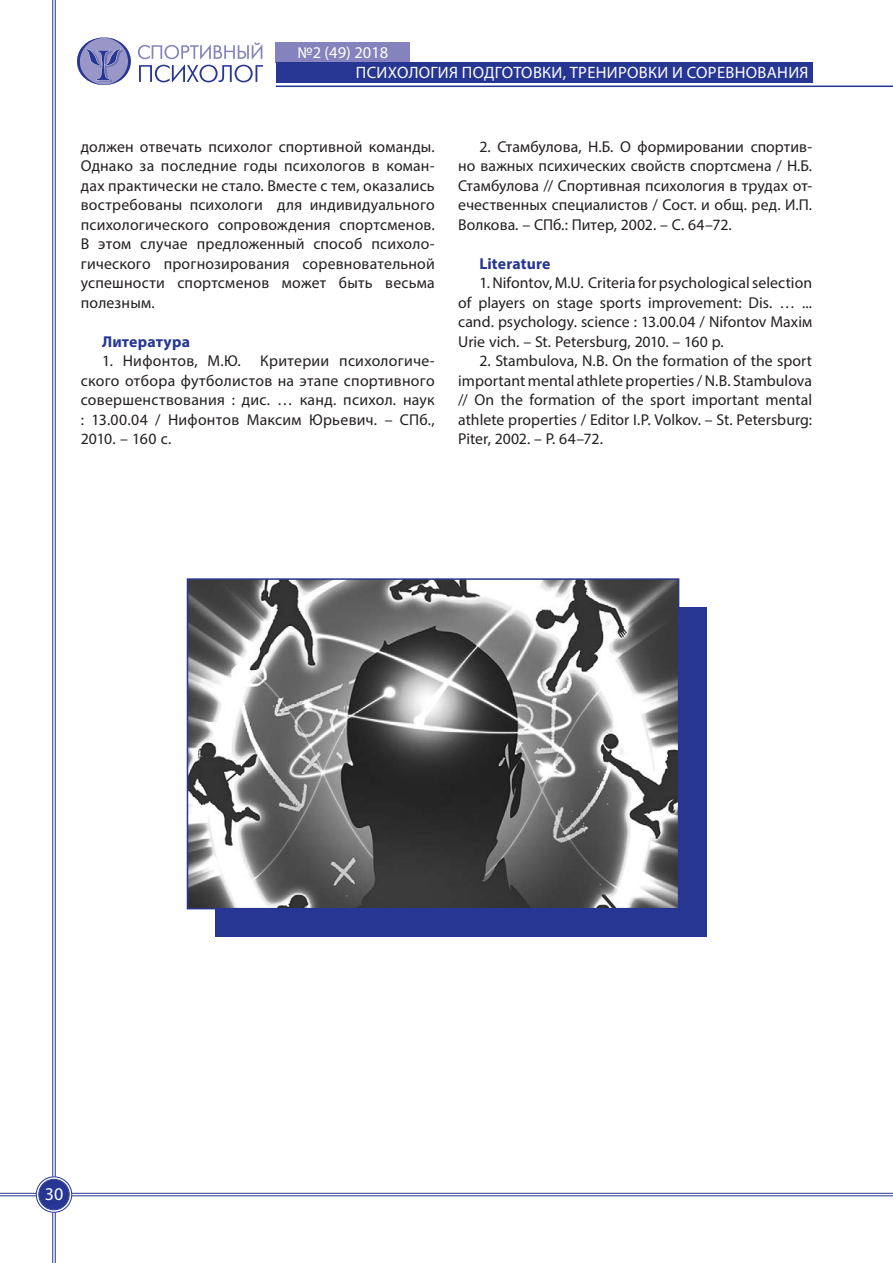
<style>
.page{position:relative;width:893px;height:1263px;background:#fff}
.page>*{position:absolute;margin:0;border:0;box-sizing:border-box;transform-origin:0 0}
.t1{font:18px "Myriad Pro";color:#fff}
.t2{font:16.5px/20.4px "Myriad Pro";letter-spacing:.02em;color:#fff}
.TEXT{font:15.75px/19.5px "Myriad Pro";letter-spacing:.005em;color:#231f20;text-align:justify}
.TEXT-2{font:700 15.75px "Myriad Pro";letter-spacing:.01em;color:#263692}
</style>
<div class="page">
<hr style="left:0;top:1193px;width:893px;height:1px;background:#263692">
<hr style="left:0;top:1195px;width:893px;height:1px;background:#263692">
<hr style="left:52px;top:0;width:1px;height:1263px;background:#263692">
<hr style="left:55px;top:0;width:1px;height:1263px;background:#263692">
<div style="left:38px;top:1178px;width:32px;height:33px;background:#263692;border-radius:50%"></div>
<div style="left:36px;top:1176px;width:36px;height:36px;border:3px solid #fff;border-radius:50%"></div>
<div style="left:36px;top:1176px;width:36px;height:36px;border:1px solid #263692;border-radius:50%"></div>
<div style="left:39px;top:1179px;width:30px;height:31px;border:1px solid #263692;border-radius:50%"></div>
<div style="left:276px;top:43px;width:134px;height:20px;background:#8483bd"></div>
<div style="left:276px;top:63px;width:536px;height:20px;background:#263692"></div>
<hr style="left:276px;top:86px;width:617px;height:1px;background:#263692">
<svg style="left:138px;top:42px;width:125px;height:41px"></svg>
<svg style="left:77px;top:37px;width:54px;height:48px"></svg>
<div style="left:215px;top:607px;width:491px;height:329px;background:#263692"></div>
<img style="left:190px;top:581px;width:486px;height:325px">
<div style="left:187px;top:578px;width:492px;height:331px;border:2px solid #263692"></div>
<p class="t2" style="left:356px;top:42px;width:454px;text-indent:-58px">№2 (49) 2018<br>ПСИХОЛОГИЯ ПОДГОТОВКИ, ТРЕНИРОВКИ И СОРЕВНОВАНИЯ</p>
<p class="TEXT" style="left:81px;top:136px;width:356px">должен отвечать психолог спортивной команды.<br>Однако за последние годы психологов в коман&shy;дах практически не стало. Вместе с тем, оказались востребованы психологи для индивидуального психологического сопровождения спортсменов.<br>В этом случае предложенный способ психоло&shy;гического прогнозирования соревновательной успешности спортсменов может быть весьма полезным.</p>
<p class="TEXT-2" style="left:102px;top:331px;width:89px">Литература</p>
<p class="TEXT" style="left:81px;top:351px;width:355px;text-indent:21px">1. Нифонтов, М.Ю. Критерии психологиче&shy;ского отбора футболистов на этапе спортивного совершенствования : дис. … канд. психол. наук : 13.00.04 / Нифонтов Максим Юрьевич. – СПб., 2010. – 160 с.</p>
<p class="TEXT" style="left:458px;top:136px;width:355px;text-indent:21px">2. Стамбулова, Н.Б. О формировании спортив&shy;но важных психических свойств спортсмена / Н.Б.<br>Стамбулова // Спортивная психология в трудах от&shy;ечественных специалистов / Сост. и общ. ред. И.П.<br>Волкова. – СПб.: Питер, 2002. – С. 64–72.</p>
<p class="TEXT-2" style="left:479px;top:253px;width:73px">Literature</p>
<p class="TEXT" style="left:458px;top:273px;width:355px;text-indent:21px">1. Nifontov, М.U. Criteria for psychological selection of players on stage sports improvement: Dis. … ... cand. psychology. science : 13.00.04 / Nifontov Маxiм Urie vich. – St. Petersburg, 2010. – 160 р.</p>
<p class="TEXT" style="left:458px;top:351px;width:355px;text-indent:21px">2. Stambulova, N.B. On the formation of the sport important mental athlete properties / N.B. Stambulova // On the formation of the sport important mental athlete properties / Editor I.P. Volkov. – St. Petersburg:<br>Piter, 2002. – Р. 64–72.</p>
<p class="t1" style="left:45px;top:1183px;width:20px">30</p>
</div>
